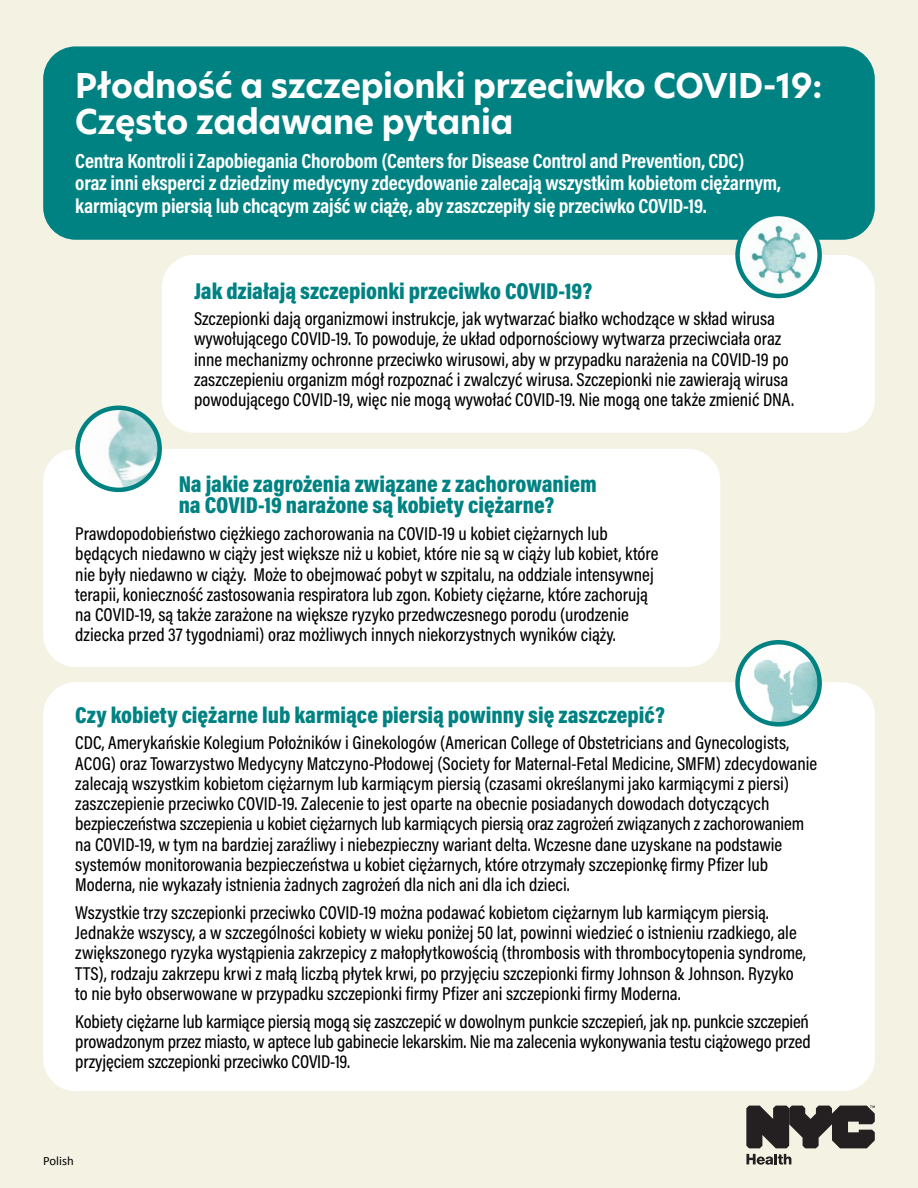
<style>
.page{position:relative;width:918px;height:1188px;background:#f4f2e3}
.page>*{position:absolute;margin:0;border:0;box-sizing:border-box;transform-origin:0 0}
.t1{font:700 33.45px/36px "Hero New";letter-spacing:-.01em;color:#fff}
.Heading{font:900 23.25px/21px "Acumin Pro Cond";color:#008282}
.Intro{font:700 20.7px/22.5px "Acumin Pro Cond";letter-spacing:-.01em;color:#fff}
.Body{font:500 18.75px/20.2px "Acumin Pro Cond";color:#000}
.t2{font:12.75px "Calibri";color:#000}
</style>
<div class="page">
<div style="left:43px;top:46px;width:832px;height:194px;background:#008282;border-radius:32px"></div>
<div style="left:162px;top:255px;width:713px;height:178px;background:#fff;border-radius:32px"></div>
<div style="left:43px;top:682px;width:832px;height:409px;background:#fff;border-radius:32px"></div>
<div style="left:43px;top:449px;width:677px;height:218px;background:#fff;border-radius:32px"></div>
<img style="left:738px;top:217px;width:82px;height:74px">
<div style="left:735px;top:212px;width:87px;height:86px;border:4px solid #008282;border-radius:50%"></div>
<img style="left:78px;top:409px;width:82px;height:80px">
<div style="left:75px;top:406px;width:87px;height:86px;border:4px solid #008282;border-radius:50%"></div>
<img style="left:738px;top:642px;width:82px;height:82px;border-radius:41px">
<div style="left:735px;top:640px;width:87px;height:87px;border:4px solid #008282;border-radius:50%"></div>
<svg style="left:746px;top:1106px;width:129px;height:42px"></svg>
<svg style="left:746px;top:1154px;width:45px;height:11px"></svg>
<p class="t1" style="left:75px;top:67px;width:749px">Płodność a szczepionki przeciwko COVID-19:<br>Często zadawane pytania</p>
<p class="Intro" style="left:75px;top:149px;width:707px">Centra Kontroli i Zapobiegania Chorobom (Centers for Disease Control and Prevention, CDC) oraz inni eksperci z dziedziny medycyny zdecydowanie zalecają wszystkim kobietom ciężarnym, karmiącym piersią lub chcącym zajść w ciążę, aby zaszczepiły się przeciwko COVID-19.</p>
<p class="Heading" style="left:194px;top:279px;width:400px">Jak działają szczepionki przeciwko COVID-19?</p>
<p class="Body" style="left:194px;top:308px;width:602px">Szczepionki dają organizmowi instrukcje, jak wytwarzać białko wchodzące w skład wirusa wywołującego COVID-19. To powoduje, że układ odpornościowy wytwarza przeciwciała oraz inne mechanizmy ochronne przeciwko wirusowi, aby w przypadku narażenia na COVID-19 po zaszczepieniu organizm mógł rozpoznać i zwalczyć wirusa. Szczepionki nie zawierają wirusa powodującego COVID-19, więc nie mogą wywołać COVID-19. Nie mogą one także zmienić DNA.</p>
<p class="Heading" style="left:179px;top:473px;width:420px">Na jakie zagrożenia związane z zachorowaniem na COVID-19 narażone są kobiety ciężarne?</p>
<p class="Body" style="left:75px;top:523px;width:585px">Prawdopodobieństwo ciężkiego zachorowania na COVID-19 u kobiet ciężarnych lub będących niedawno w ciąży jest większe niż u kobiet, które nie są w ciąży lub kobiet, które nie były niedawno w ciąży. Może to obejmować pobyt w szpitalu, na oddziale intensywnej terapii, konieczność zastosowania respiratora lub zgon. Kobiety ciężarne, które zachorują na COVID-19, są także zarażone na większe ryzyko przedwczesnego porodu (urodzenie dziecka przed 37 tygodniami) oraz możliwych innych niekorzystnych wyników ciąży.</p>
<p class="Heading" style="left:75px;top:703px;width:591px">Czy kobiety ciężarne lub karmiące piersią powinny się zaszczepić?</p>
<p class="Body" style="left:75px;top:732px;width:744px">CDC, Amerykańskie Kolegium Położników i Ginekologów (American College of Obstetricians and Gynecologists, ACOG) oraz Towarzystwo Medycyny Matczyno-Płodowej (Society for Maternal-Fetal Medicine, SMFM) zdecydowanie zalecają wszystkim kobietom ciężarnym lub karmiącym piersią (czasami określanymi jako karmiącymi z piersi) zaszczepienie przeciwko COVID-19. Zalecenie to jest oparte na obecnie posiadanych dowodach dotyczących bezpieczeństwa szczepienia u kobiet ciężarnych lub karmiących piersią oraz zagrożeń związanych z zachorowaniem na COVID-19, w tym na bardziej zaraźliwy i niebezpieczny wariant delta. Wczesne dane uzyskane na podstawie systemów monitorowania bezpieczeństwa u kobiet ciężarnych, które otrzymały szczepionkę firmy Pfizer lub Moderna, nie wykazały istnienia żadnych zagrożeń dla nich ani dla ich dzieci.</p>
<p class="Body" style="left:75px;top:902px;width:732px">Wszystkie trzy szczepionki przeciwko COVID-19 można podawać kobietom ciężarnym lub karmiącym piersią.<br>Jednakże wszyscy, a w szczególności kobiety w wieku poniżej 50 lat, powinni wiedzieć o istnieniu rzadkiego, ale zwiększonego ryzyka wystąpienia zakrzepicy z małopłytkowością (thrombosis with thrombocytopenia syndrome, TTS), rodzaju zakrzepu krwi z małą liczbą płytek krwi, po przyjęciu szczepionki firmy Johnson &amp; Johnson. Ryzyko to nie było obserwowane w przypadku szczepionki firmy Pfizer ani szczepionki firmy Moderna.</p>
<p class="Body" style="left:75px;top:1011px;width:737px;text-align:justify">Kobiety ciężarne lub karmiące piersią mogą się zaszczepić w dowolnym punkcie szczepień, jak np. punkcie szczepień prowadzonym przez miasto, w aptece lub gabinecie lekarskim. Nie ma zalecenia wykonywania testu ciążowego przed przyjęciem szczepionki przeciwko COVID-19.</p>
<p class="t2" style="left:43px;top:1152px;width:32px">Polish</p>
</div>
